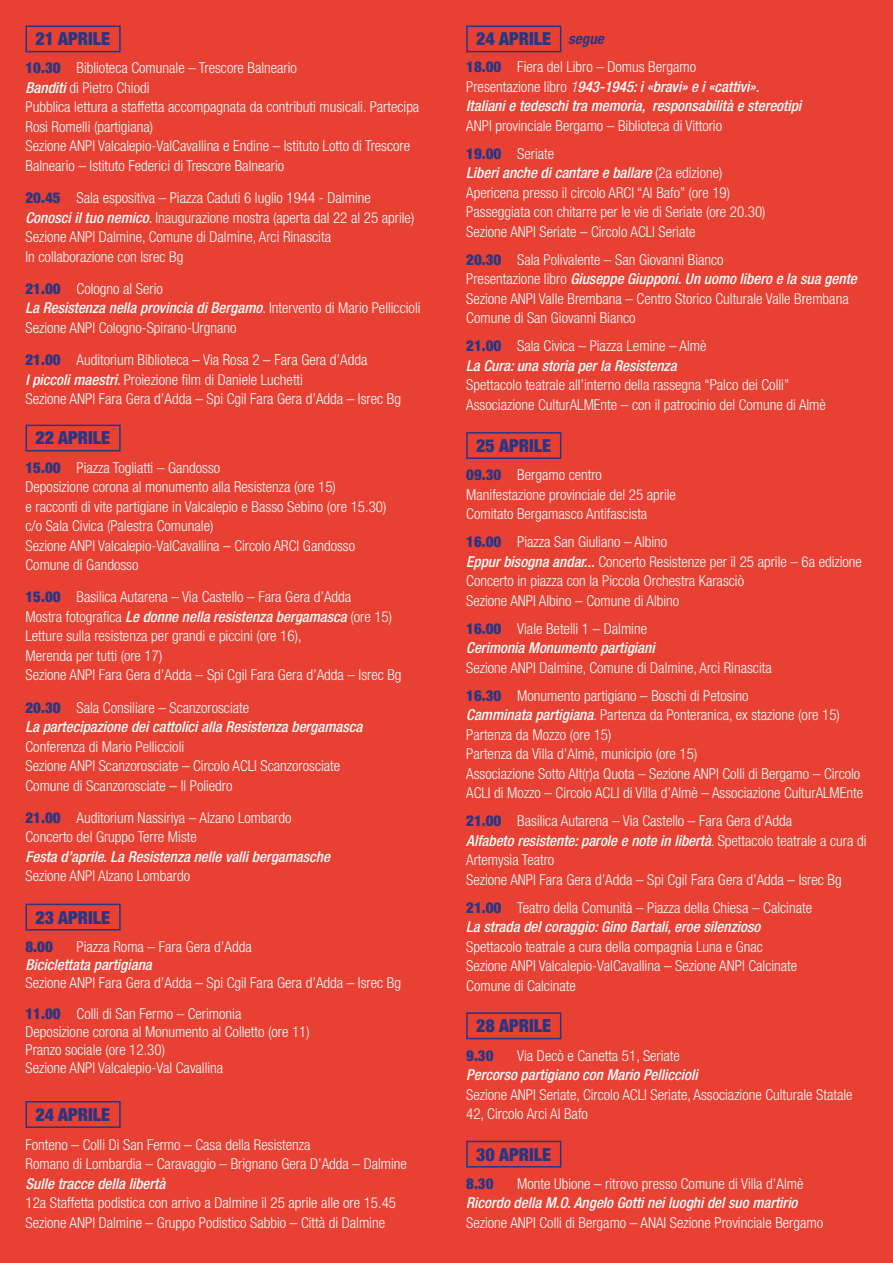
<style>
.page{position:relative;width:893px;height:1263px;background:#e84133}
.page>*{position:absolute;margin:0;border:0;box-sizing:border-box;transform-origin:0 0}
.t1{font:900 condensed 18px "Helvetica Neue LT Std";color:#283583}
.t2{font:300 condensed 15px/19.5px "Helvetica Neue LT Std";color:#fff}
.t3{font:italic 500 condensed 15px/19.5px "Helvetica Neue LT Std";color:#fff}
.t4{font:900 condensed 15px "Helvetica Neue LT Std";color:#283583}
.t5{font:italic 700 condensed 15px "Helvetica Neue LT Std";color:#283583}
.s1{font-weight:900;color:#283583}
.s2{font-weight:500;font-style:italic}
.s3{font-weight:400;font-style:italic}
.s4{font-weight:900;font-style:normal;color:#283583}
.s5{font-weight:300;font-style:normal}
.s6{font-weight:300}
</style>
<div class="page">
<div style="left:26px;top:26px;width:95px;height:26px;border:2px solid #283583"></div>
<div style="left:26px;top:425px;width:95px;height:26px;border:2px solid #283583"></div>
<div style="left:26px;top:904px;width:95px;height:26px;border:2px solid #283583"></div>
<div style="left:26px;top:1101px;width:95px;height:27px;border:2px solid #283583"></div>
<div style="left:466px;top:432px;width:95px;height:27px;border:2px solid #283583"></div>
<div style="left:466px;top:1141px;width:95px;height:26px;border:2px solid #283583"></div>
<div style="left:466px;top:26px;width:95px;height:26px;border:2px solid #283583"></div>
<div style="left:466px;top:1012px;width:95px;height:27px;border:2px solid #283583"></div>
<p class="t1" style="left:36px;top:28px;width:76px">21 APRILE</p>
<p class="t2" style="left:26px;top:58px;width:395px"><span class="s1">10.30</span> Biblioteca Comunale – Trescore Balneario<br><span class="s2">Banditi</span> di Pietro Chiodi<br>Pubblica lettura a staffetta accompagnata da contributi musicali. Partecipa Rosi Romelli (partigiana)<br>Sezione ANPI Valcalepio-ValCavallina e Endine – Istituto Lotto di Trescore Balneario – Istituto Federici di Trescore Balneario</p>
<p class="t2" style="left:26px;top:188px;width:390px"><span class="s1">20.45</span> Sala espositiva – Piazza Caduti 6 luglio 1944 - Dalmine <span class="s2">Conosci il tuo nemico</span><span class="s3">.</span> Inaugurazione mostra (aperta dal 22 al 25 aprile)<br>Sezione ANPI Dalmine, Comune di Dalmine, Arci Rinascita<br>In collaborazione con Isrec Bg</p>
<p class="t2" style="left:26px;top:279px;width:396px"><span class="s1">21.00</span> Cologno al Serio<br><span class="s2">La Resistenza nella provincia di Bergamo</span>. Intervento di Mario Pelliccioli<br>Sezione ANPI Cologno-Spirano-Urgnano</p>
<p class="t2" style="left:26px;top:350px;width:377px"><span class="s1">21.00</span> Auditorium Biblioteca – Via Rosa 2 – Fara Gera d’Adda<br><span class="s2">I piccoli maestri</span><span class="s3">.</span> Proiezione film di Daniele Luchetti<br>Sezione ANPI Fara Gera d’Adda – Spi Cgil Fara Gera d’Adda – Isrec Bg</p>
<p class="t1" style="left:36px;top:427px;width:76px">22 APRILE</p>
<p class="t2" style="left:26px;top:457px;width:362px"><span class="s1">15.00</span> Piazza Togliatti – Gandosso<br>Deposizione corona al monumento alla Resistenza (ore 15)<br>e racconti di vite partigiane in Valcalepio e Basso Sebino (ore 15.30) c/o Sala Civica (Palestra Comunale)<br>Sezione ANPI Valcalepio-ValCavallina – Circolo ARCI Gandosso Comune di Gandosso</p>
<p class="t2" style="left:26px;top:587px;width:378px"><span class="s1">15.00</span> Basilica Autarena – Via Castello – Fara Gera d’Adda<br>Mostra fotografica <span class="s2">Le donne nella resistenza bergamasca</span> (ore 15)<br>Letture sulla resistenza per grandi e piccini (ore 16),<br>Merenda per tutti (ore 17)<br>Sezione ANPI Fara Gera d’Adda – Spi Cgil Fara Gera d’Adda – Isrec Bg</p>
<p class="t3" style="left:26px;top:698px;width:338px"><span class="s4">20.30</span> <span class="s5">Sala Consiliare – Scanzorosciate<br></span>La partecipazione dei cattolici alla Resistenza bergamasca</p>
<p class="t2" style="left:26px;top:736px;width:316px">Conferenza di Mario Pelliccioli<br>Sezione ANPI Scanzorosciate – Circolo ACLI Scanzorosciate<br>Comune di Scanzorosciate – Il Poliedro</p>
<p class="t2" style="left:26px;top:808px;width:267px"><span class="s1">21.00</span> Auditorium Nassiriya – Alzano Lombardo<br>Concerto del Gruppo Terre Miste</p>
<p class="t3" style="left:26px;top:847px;width:306px">Festa d’aprile. La Resistenza nelle valli bergamasche</p>
<p class="t2" style="left:26px;top:866px;width:166px">Sezione ANPI Alzano Lombardo</p>
<p class="t1" style="left:36px;top:906px;width:76px">23 APRILE</p>
<p class="t4" style="left:26px;top:937px;width:29px">8.00</p>
<p class="t2" style="left:77px;top:937px;width:177px">Piazza Roma – Fara Gera d’Adda</p>
<p class="t3" style="left:26px;top:955px;width:128px">Biciclettata partigiana</p>
<p class="t2" style="left:26px;top:967px;width:377px;line-height:30.8px">Sezione ANPI Fara Gera d’Adda – Spi Cgil Fara Gera d’Adda – Isrec Bg<br><span class="s1">11.00</span> Colli di San Fermo – Cerimonia</p>
<p class="t2" style="left:26px;top:1022px;width:286px;line-height:18px">Deposizione corona al Monumento al Colletto (ore 11)<br>Pranzo sociale (ore 12.30)<br>Sezione ANPI Valcalepio-Val Cavallina</p>
<p class="t1" style="left:36px;top:1103px;width:76px">24 APRILE</p>
<p class="t2" style="left:26px;top:1135px;width:383px">Fonteno – Colli Di San Fermo – Casa della Resistenza<br>Romano di Lombardia – Caravaggio – Brignano Gera D’Adda – Dalmine</p>
<p class="t3" style="left:26px;top:1174px;width:141px">Sulle tracce della libertà</p>
<p class="t2" style="left:26px;top:1193px;width:372px">12a Staffetta podistica con arrivo a Dalmine il 25 aprile alle ore 15.45<br>Sezione ANPI Dalmine – Gruppo Podistico Sabbio – Città di Dalmine</p>
<p class="t1" style="left:476px;top:28px;width:76px">24 APRILE</p>
<p class="t5" style="left:568px;top:30px;width:37px">segue</p>
<p class="t3" style="left:466px;top:57px;width:337px"><span class="s4">18.00</span> <span class="s5">Fiera del Libro – Domus Bergamo<br>Presentazione libro</span> <span class="s6">1</span>943-1945: i «bravi» e i «cattivi».<br>Italiani e tedeschi tra memoria, responsabilità e stereotipi</p>
<p class="t2" style="left:466px;top:111px;width:257px;line-height:28px">ANPI provinciale Bergamo – Biblioteca di Vittorio<br><span class="s1">19.00</span> Seriate</p>
<p class="t2" style="left:466px;top:163px;width:301px"><span class="s2">Liberi anche di cantare e ballare</span> (2a edizione)<br>Apericena presso il circolo ARCI “Al Bafo” (ore 19)<br>Passeggiata con chitarre per le vie di Seriate (ore 20.30)<br>Sezione ANPI Seriate – Circolo ACLI Seriate</p>
<p class="t2" style="left:466px;top:250px;width:392px"><span class="s1">20.30</span> Sala Polivalente – San Giovanni Bianco<br>Presentazione libro <span class="s2">Giuseppe Giupponi. Un uomo libero e la sua gente </span>Sezione ANPI Valle Brembana – Centro Storico Culturale Valle Brembana Comune di San Giovanni Bianco</p>
<p class="t3" style="left:466px;top:336px;width:242px"><span class="s4">21.00</span> <span class="s5">Sala Civica – Piazza Lemine – Almè<br></span>La Cura: una storia per la Resistenza</p>
<p class="t2" style="left:466px;top:375px;width:361px">Spettacolo teatrale all’interno della rassegna “Palco dei Colli”<br>Associazione CulturALMEnte – con il patrocinio del Comune di Almè</p>
<p class="t1" style="left:476px;top:434px;width:76px">25 APRILE</p>
<p class="t2" style="left:466px;top:465px;width:211px"><span class="s1">09.30</span> Bergamo centro<br>Manifestazione provinciale del 25 aprile<br>Comitato Bergamasco Antifascista</p>
<p class="t2" style="left:466px;top:532px;width:397px"><span class="s1">16.00</span> Piazza San Giuliano – Albino<br><span class="s2">Eppur bisogna andar...</span> Concerto Resistenze per il 25 aprile – 6a edizione Concerto in piazza con la Piccola Orchestra Karasciò<br>Sezione ANPI Albino – Comune di Albino</p>
<p class="t3" style="left:466px;top:619px;width:190px"><span class="s4">16.00</span> <span class="s5">Viale Betelli 1 – Dalmine<br></span>Cerimonia Monumento partigiani</p>
<p class="t2" style="left:466px;top:653px;width:307px;line-height:28px">Sezione ANPI Dalmine, Comune di Dalmine, Arci Rinascita<br><span class="s1">16.30</span> Monumento partigiano – Boschi di Petosino</p>
<p class="t2" style="left:466px;top:705px;width:398px"><span class="s2">Camminata partigiana</span>. Partenza da Ponteranica, ex stazione (ore 15)<br>Partenza da Mozzo (ore 15)<br>Partenza da Villa d’Almè, municipio (ore 15)<br>Associazione Sotto Alt(r)a Quota – Sezione ANPI Colli di Bergamo – Circolo ACLI di Mozzo – Circolo ACLI di Villa d’Almè – Associazione CulturALMEnte</p>
<p class="t2" style="left:466px;top:811px;width:402px"><span class="s1">21.00</span> Basilica Autarena – Via Castello – Fara Gera d’Adda<br><span class="s2">Alfabeto resistente: parole e note in libertà</span>. Spettacolo teatrale a cura di Artemysia Teatro<br>Sezione ANPI Fara Gera d’Adda – Spi Cgil Fara Gera d’Adda – Isrec Bg</p>
<p class="t2" style="left:466px;top:897px;width:347px"><span class="s1">21.00</span> Teatro della Comunità – Piazza della Chiesa – Calcinate<br><span class="s2">La strada del coraggio: Gino Bartali, eroe silenzioso</span></p>
<p class="t2" style="left:466px;top:936px;width:332px">Spettacolo teatrale a cura della compagnia Luna e Gnac<br>Sezione ANPI Valcalepio-ValCavallina – Sezione ANPI Calcinate<br>Comune di Calcinate</p>
<p class="t1" style="left:476px;top:1015px;width:76px">28 APRILE</p>
<p class="t4" style="left:466px;top:1046px;width:29px">9.30</p>
<p class="t2" style="left:517px;top:1045px;width:164px">Via Decò e Canetta 51, Seriate</p>
<p class="t3" style="left:466px;top:1065px;width:233px">Percorso partigiano con Mario Pelliccioli</p>
<p class="t2" style="left:466px;top:1084px;width:388px">Sezione ANPI Seriate, Circolo ACLI Seriate, Associazione Culturale Statale<br>42, Circolo Arci Al Bafo</p>
<p class="t1" style="left:476px;top:1143px;width:76px">30 APRILE</p>
<p class="t4" style="left:466px;top:1174px;width:29px">8.30</p>
<p class="t2" style="left:517px;top:1174px;width:288px">Monte Ubione – ritrovo presso Comune di Villa d’Almè</p>
<p class="t3" style="left:466px;top:1193px;width:333px">Ricordo della M.O. Angelo Gotti nei luoghi del suo martirio</p>
<p class="t2" style="left:466px;top:1213px;width:358px">Sezione ANPI Colli di Bergamo – ANAI Sezione Provinciale Bergamo</p>
</div>
